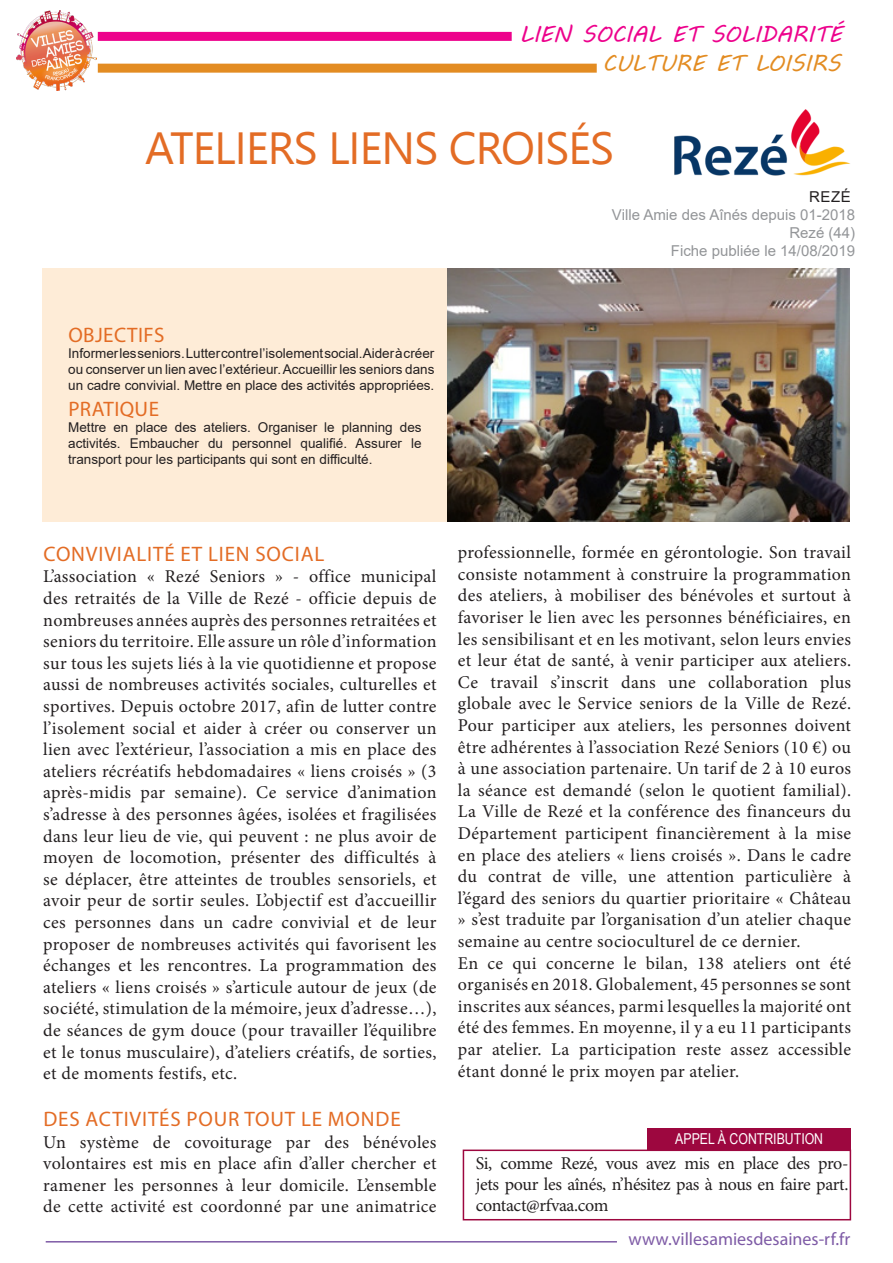
<style>
.page{position:relative;width:893px;height:1263px;background:#fff}
.page>*{position:absolute;margin:0;border:0;box-sizing:border-box;transform-origin:0 0}
.t1{font:22.5px "MV Boli";color:#ed028c}
.t2{font:22.5px "MV Boli";color:#e38c22}
.t3{font:21px "Myriad Pro";letter-spacing:.04em;color:#e36c25}
.t4{font:21px "Myriad Pro";letter-spacing:.02em;color:#e36c25}
.t5{font:18px/21.6px "Minion Pro";letter-spacing:.015em;color:#231f20;text-align:justify}
.t6{font:18px "Myriad Pro";color:#7e5ba6}
.t7{font:15px/18px "Arial";color:#939598;text-align:right}
.t8{font:15px "Arial Narrow";color:#fff}
.t9{font:13.5px/16.2px "Arial";color:#231f20;text-align:justify}
.s1{color:#231f20}
</style>
<div class="page">
<div style="left:43px;top:269px;width:404px;height:253px;background:#feecd7"></div>
<div style="left:98px;top:32px;width:414px;height:9px;background:#ed028c"></div>
<img style="left:17px;top:11px;width:79px;height:80px">
<hr style="left:46px;top:1241px;width:571px;height:1px;background:#7e5ba6">
<img style="left:674px;top:109px;width:176px;height:67px">
<div style="left:463px;top:1149px;width:388px;height:71px;border:2px solid #9d073f"></div>
<div style="left:647px;top:1128px;width:204px;height:21px;background:#9d073f"></div>
<img style="left:447px;top:269px;width:403px;height:253px">
<div style="left:98px;top:64px;width:499px;height:9px;background:#e38c22"></div>
<p class="t1" style="left:519px;top:19px;width:324px">LIEN SOCIAL ET SOLIDARITÉ</p>
<p class="t2" style="left:602px;top:48px;width:240px">CULTURE ET LOISIRS</p>
<p class="t4" style="left:68px;top:322px;width:98px">OBJECTIFS</p>
<p class="t9" style="left:68px;top:345px;width:368px">Informer les seniors. Lutter contre l’isolement social. Aider à créer ou conserver un lien avec l’extérieur. Accueillir les seniors dans un cadre convivial. Mettre en place des activités appropriées.</p>
<p class="t4" style="left:68px;top:396px;width:92px">PRATIQUE</p>
<p class="t9" style="left:68px;top:419px;width:355px">Mettre en place des ateliers. Organiser le planning des activités. Embaucher du personnel qualifié. Assurer le transport pour les participants qui sont en difficulté.</p>
<p class="t7" style="left:612px;top:187px;width:245px"><span class="s1">REZÉ<br></span>Ville Amie des Aînés depuis 01-2018<br>Rezé (44)<br>Fiche publiée le 14/08/2019</p>
<p class="t3" style="left:43px;top:541px;width:282px">CONVIVIALITÉ ET LIEN SOCIAL</p>
<p class="t5" style="left:43px;top:566px;width:395px">L’association « Rezé Seniors » - office municipal des retraités de la Ville de Rezé - officie depuis de nombreuses années auprès des personnes retraitées et seniors du territoire. Elle assure un rôle d’information sur tous les sujets liés à la vie quotidienne et propose aussi de nombreuses activités sociales, culturelles et sportives. Depuis octobre 2017, afin de lutter contre l’isolement social et aider à créer ou conserver un lien avec l’extérieur, l’association a mis en place des ateliers récréatifs hebdomadaires « liens croisés » (3 après-midis par semaine). Ce service d’animation s’adresse à des personnes âgées, isolées et fragilisées dans leur lieu de vie, qui peuvent : ne plus avoir de moyen de locomotion, présenter des difficultés à se déplacer, être atteintes de troubles sensoriels, et avoir peur de sortir seules. L’objectif est d’accueillir ces personnes dans un cadre convivial et de leur proposer de nombreuses activités qui favorisent les échanges et les rencontres. La programmation des ateliers « liens croisés » s’articule autour de jeux (de société, stimulation de la mémoire, jeux d’adresse…), de séances de gym douce (pour travailler l’équilibre et le tonus musculaire), d’ateliers créatifs, de sorties, et de moments festifs, etc.</p>
<p class="t3" style="left:43px;top:1106px;width:359px">DES ACTIVITÉS POUR TOUT LE MONDE</p>
<p class="t5" style="left:43px;top:1131px;width:395px">Un système de covoiturage par des bénévoles volontaires est mis en place afin d’aller chercher et ramener les personnes à leur domicile. L’ensemble de cette activité est coordonné par une animatrice</p>
<p class="t5" style="left:458px;top:542px;width:395px">professionnelle, formée en gérontologie. Son travail consiste notamment à construire la programmation des ateliers, à mobiliser des bénévoles et surtout à favoriser le lien avec les personnes bénéficiaires, en les sensibilisant et en les motivant, selon leurs envies et leur état de santé, à venir participer aux ateliers.<br>Ce travail s’inscrit dans une collaboration plus globale avec le Service seniors de la Ville de Rezé.<br>Pour participer aux ateliers, les personnes doivent être adhérentes à l’association Rezé Seniors (10 €) ou à une association partenaire. Un tarif de 2 à 10 euros la séance est demandé (selon le quotient familial).<br>La Ville de Rezé et la conférence des financeurs du Département participent financièrement à la mise en place des ateliers « liens croisés ». Dans le cadre du contrat de ville, une attention particulière à l’égard des seniors du quartier prioritaire « Château » s’est traduite par l’organisation d’un atelier chaque semaine au centre socioculturel de ce dernier.</p>
<p class="t5" style="left:458px;top:952px;width:395px">En ce qui concerne le bilan, 138 ateliers ont été organisés en 2018. Globalement, 45 personnes se sont inscrites aux séances, parmi lesquelles la majorité ont été des femmes. En moyenne, il y a eu 11 participants par atelier. La participation reste assez accessible étant donné le prix moyen par atelier.</p>
<p class="t8" style="left:675px;top:1128px;width:149px">APPEL À CONTRIBUTION</p>
<p class="t5" style="left:476px;top:1153px;width:374px;line-height:21px">Si, comme Rezé, vous avez mis en place des pro&shy;jets pour les aînés, n’hésitez pas à nous en faire part. contact@rfvaa.com</p>
<p class="t6" style="left:629px;top:1227px;width:223px">www.villesamiesdesaines-rf.fr</p>
</div>
